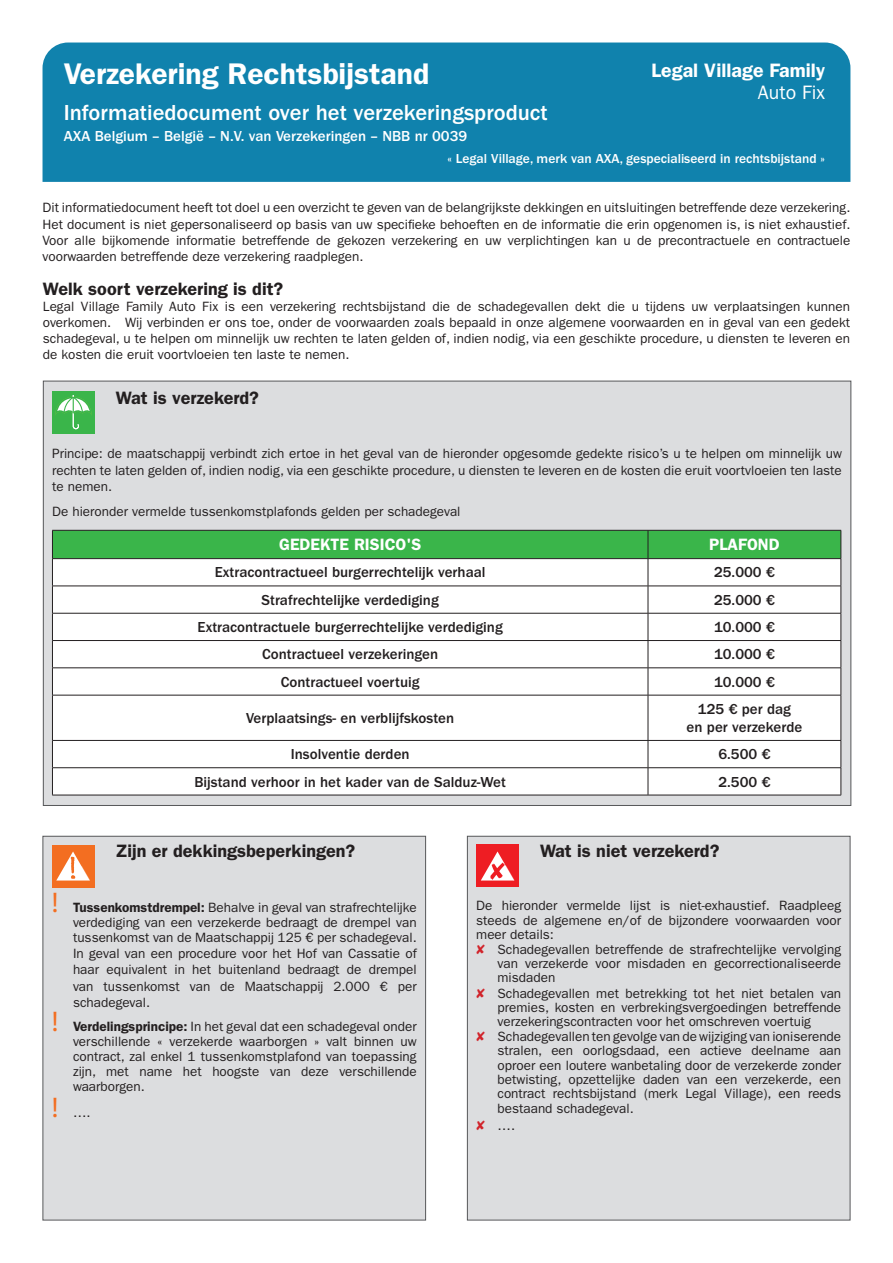
<style>
.page{position:relative;width:893px;height:1263px;background:#fff}
.page>*{position:absolute;margin:0;border:0;box-sizing:border-box;transform-origin:0 0}
.t1{font:600 30px "ITC Franklin Gothic Std";color:#fff}
.t2{font:500 22.5px "ITC Franklin Gothic Std";color:#fff}
.t3{font:600 19.5px "ITC Franklin Gothic Std";color:#fff}
.t4{font:19.5px "ITC Franklin Gothic Std";color:#fff}
.t5{font:600 18px "ITC Franklin Gothic Std";color:#231f20}
.t6{font:600 16.5px "ITC Franklin Gothic Std";color:#fff}
.t7{font:500 15px/18px "ITC Franklin Gothic Std";color:#231f20;text-align:center}
.t8{font:500 15px "ITC Franklin Gothic Std";color:#fff}
.t9{font:13.5px/16.2px "ITC Franklin Gothic Std";color:#231f20;text-align:justify}
.t10{font:500 13.5px "ITC Franklin Gothic Std";color:#fff}
.s1{font-family:"Myriad Pro";font-size:28.5px;color:#f36e21}
.s2{font-weight:600}
.s3{color:#d1232a}
</style>
<div class="page">
<div style="left:43px;top:381px;width:808px;height:424px;background:#dcdddf"></div>
<div style="left:53px;top:696px;width:788px;height:99px;background:#fff"></div>
<svg style="left:52px;top:530px;width:790px;height:165px;background:#d5e9d7"></svg>
<hr style="left:52px;top:695px;width:596px;height:1px;background:#231f20">
<hr style="left:52px;top:695px;width:1px;height:45px;background:#231f20">
<hr style="left:648px;top:695px;width:193px;height:1px;background:#231f20">
<hr style="left:648px;top:695px;width:1px;height:45px;background:#231f20">
<hr style="left:841px;top:695px;width:1px;height:45px;background:#231f20">
<hr style="left:52px;top:740px;width:596px;height:1px;background:#231f20">
<hr style="left:648px;top:740px;width:193px;height:1px;background:#231f20">
<hr style="left:52px;top:767px;width:596px;height:1px;background:#231f20">
<svg style="left:52px;top:741px;width:1px;height:54px"></svg>
<hr style="left:648px;top:767px;width:193px;height:1px;background:#231f20">
<svg style="left:648px;top:741px;width:1px;height:54px"></svg>
<svg style="left:841px;top:741px;width:1px;height:54px"></svg>
<hr style="left:52px;top:795px;width:596px;height:1px;background:#231f20">
<hr style="left:648px;top:795px;width:193px;height:1px;background:#231f20">
<div style="left:52px;top:391px;width:43px;height:42px;background:#3ab54a"></div>
<svg style="left:55px;top:395px;width:37px;height:35px"></svg>
<div style="left:467px;top:836px;width:383px;height:384px;background:#dcdddf"></div>
<div style="left:467px;top:836px;width:383px;height:384px;border:1px solid #57585a"></div>
<div style="left:476px;top:845px;width:43px;height:42px;background:#ee1d23"></div>
<svg style="left:481px;top:851px;width:33px;height:29px"></svg>
<div style="left:43px;top:836px;width:383px;height:384px;background:#dcdddf"></div>
<div style="left:43px;top:836px;width:383px;height:384px;border:1px solid #57585a"></div>
<div style="left:52px;top:845px;width:42px;height:42px;background:#f36e21"></div>
<svg style="left:56px;top:851px;width:34px;height:29px"></svg>
<div style="left:43px;top:43px;width:807px;height:139px;background:#1082ad"></div>
<h1 class="t1" style="left:64px;top:56px;width:367px">Verzekering Rechtsbijstand</h1>
<h2 class="t2" style="left:64px;top:100px;width:485px">Informatiedocument over het verzekeringsproduct</h2>
<p class="t8" style="left:64px;top:128px;width:405px">AXA Belgium – België – N.V. van Verzekeringen – NBB nr 0039</p>
<p class="t10" style="left:447px;top:151px;width:379px">« Legal Village, merk van AXA, gespecialiseerd in rechtsbijstand »</p>
<h3 class="t3" style="left:651px;top:59px;width:175px">Legal Village Family</h3>
<h3 class="t4" style="left:758px;top:81px;width:69px">Auto Fix</h3>
<p class="t9" style="left:43px;top:200px;width:809px">Dit informatiedocument heeft tot doel u een overzicht te geven van de belangrijkste dekkingen en uitsluitingen betreffende deze verzekering.<br>Het document is niet gepersonaliseerd op basis van uw specifieke behoeften en de informatie die erin opgenomen is, is niet exhaustief.<br>Voor alle bijkomende informatie betreffende de gekozen verzekering en uw verplichtingen kan u de precontractuele en contractuele voorwaarden betreffende deze verzekering raadplegen.</p>
<h3 class="t5" style="left:43px;top:278px;width:242px">Welk soort verzekering is dit?</h3>
<p class="t9" style="left:43px;top:298px;width:809px">Legal Village Family Auto Fix is een verzekering rechtsbijstand die de schadegevallen dekt die u tijdens uw verplaatsingen kunnen overkomen. Wij verbinden er ons toe, onder de voorwaarden zoals bepaald in onze algemene voorwaarden en in geval van een gedekt schadegeval, u te helpen om minnelijk uw rechten te laten gelden of, indien nodig, via een geschikte procedure, u diensten te leveren en de kosten die eruit voortvloeien ten laste te nemen.</p>
<h3 class="t5" style="left:116px;top:387px;width:145px">Wat is verzekerd?</h3>
<p class="t9" style="left:52px;top:446px;width:791px">Principe: de maatschappij verbindt zich ertoe in het geval van de hieronder opgesomde gedekte risico’s u te helpen om minnelijk uw rechten te laten gelden of, indien nodig, via een geschikte procedure, u diensten te leveren en de kosten die eruit voortvloeien ten laste te nemen.</p>
<p class="t9" style="left:52px;top:503px;width:410px">De hieronder vermelde tussenkomstplafonds gelden per schadegeval</p>
<p class="t6" style="left:279px;top:535px;width:144px">GEDEKTE RISICO'S</p>
<p class="t6" style="left:709px;top:535px;width:72px">PLAFOND</p>
<p class="t7" style="left:215px;top:564px;width:272px">Extracontractueel burgerrechtelijk verhaal</p>
<p class="t7" style="left:714px;top:564px;width:62px">25.000 €</p>
<p class="t7" style="left:262px;top:591px;width:179px">Strafrechtelijke verdediging</p>
<p class="t7" style="left:714px;top:591px;width:62px">25.000 €</p>
<p class="t7" style="left:198px;top:618px;width:307px">Extracontractuele burgerrechtelijke verdediging</p>
<p class="t7" style="left:714px;top:618px;width:62px">10.000 €</p>
<p class="t7" style="left:262px;top:645px;width:177px">Contractueel verzekeringen</p>
<p class="t7" style="left:714px;top:645px;width:62px">10.000 €</p>
<p class="t7" style="left:281px;top:673px;width:140px">Contractueel voertuig</p>
<p class="t7" style="left:714px;top:673px;width:62px">10.000 €</p>
<p class="t7" style="left:246px;top:709px;width:209px">Verplaatsings- en verblijfskosten</p>
<p class="t7" style="left:687px;top:700px;width:117px">125 € per dag<br>en per verzekerde</p>
<p class="t7" style="left:291px;top:745px;width:120px">Insolventie derden</p>
<p class="t7" style="left:718px;top:745px;width:54px">6.500 €</p>
<p class="t7" style="left:194px;top:773px;width:313px">Bijstand verhoor in het kader van de Salduz-Wet</p>
<p class="t7" style="left:718px;top:773px;width:54px">2.500 €</p>
<h3 class="t5" style="left:116px;top:841px;width:241px">Zijn er dekkingsbeperkingen?</h3>
<p class="t9" style="left:73px;top:899px;width:345px;line-height:15.8px;text-indent:-21px"><span class="s1">!</span> <span class="s2">Tussenkomstdrempel:</span> Behalve in geval van strafrechtelijke verdediging van een verzekerde bedraagt de drempel van tussenkomst van de Maatschappij 125 € per schadegeval.<br>In geval van een procedure voor het Hof van Cassatie of haar equivalent in het buitenland bedraagt de drempel van tussenkomst van de Maatschappij 2.000 € per schadegeval.</p>
<p class="t9" style="left:73px;top:1019px;width:345px;line-height:15px;text-indent:-21px"><span class="s1">!</span> <span class="s2">Verdelingsprincipe:</span> In het geval dat een schadegeval onder verschillende « verzekerde waarborgen » valt binnen uw contract, zal enkel 1 tussenkomstplafond van toepassing zijn, met name het hoogste van deze verschillende waarborgen.</p>
<p class="t9" style="left:52px;top:1104px;width:40px"><span class="s1">!</span> ….</p>
<h3 class="t5" style="left:540px;top:841px;width:181px">Wat is niet verzekerd?</h3>
<p class="t9" style="left:476px;top:898px;width:366px">De hieronder vermelde lijst is niet-exhaustief. Raadpleeg</p>
<p class="t9" style="left:476px;top:912px;width:366px">steeds de algemene en/of de bijzondere voorwaarden voor</p>
<p class="t9" style="left:476px;top:926px;width:79px">meer details:</p>
<p class="t9" style="left:476px;top:941px;width:366px"><span class="s3">✘</span> Schadegevallen betreffende de strafrechtelijke vervolging</p>
<p class="t9" style="left:497px;top:956px;width:345px">van verzekerde voor misdaden en gecorrectionaliseerde</p>
<p class="t9" style="left:497px;top:970px;width:59px">misdaden</p>
<p class="t9" style="left:476px;top:985px;width:366px"><span class="s3">✘</span> Schadegevallen met betrekking tot het niet betalen van</p>
<p class="t9" style="left:497px;top:999px;width:345px">premies, kosten en verbrekingsvergoedingen betreffende</p>
<p class="t9" style="left:497px;top:1013px;width:315px">verzekeringscontracten voor het omschreven voertuig</p>
<p class="t9" style="left:476px;top:1028px;width:366px"><span class="s3">✘</span> Schadegevallen ten gevolge van de wijziging van ioniserende</p>
<p class="t9" style="left:497px;top:1043px;width:345px">stralen, een oorlogsdaad, een actieve deelname aan</p>
<p class="t9" style="left:497px;top:1057px;width:345px">oproer een loutere wanbetaling door de verzekerde zonder</p>
<p class="t9" style="left:497px;top:1071px;width:345px">betwisting, opzettelijke daden van een verzekerde, een</p>
<p class="t9" style="left:497px;top:1086px;width:345px">contract rechtsbijstand (merk Legal Village), een reeds</p>
<p class="t9" style="left:497px;top:1100px;width:138px">bestaand schadegeval.</p>
<p class="t9" style="left:476px;top:1117px;width:40px"><span class="s3">✘</span> ….</p>
</div>
